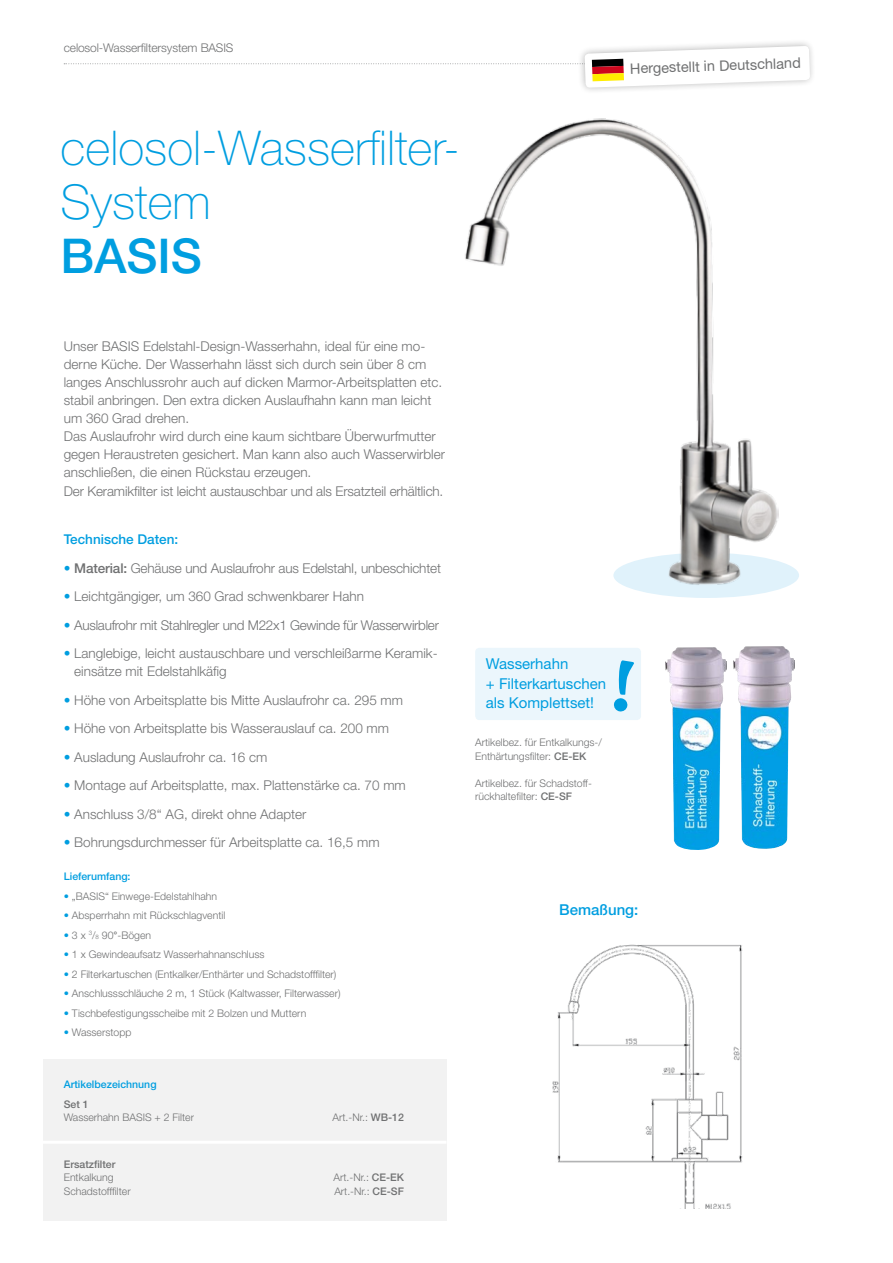
<style>
.page{position:relative;width:893px;height:1263px;background:#fff}
.page>*{position:absolute;margin:0;border:0;box-sizing:border-box;transform-origin:0 0}
.t1{font:100 48px/54px "Helvetica Neue LT";color:#009ee0}
.t2{font:500 48px "Helvetica Neue LT";color:#009ee0}
.t3{font:15px/19.5px "Helvetica Neue LT";color:#009ee0}
.t4{font:500 15px "Helvetica Neue LT";color:#009ee0}
.t5{font:14.55px "Helvetica Neue LT";color:#707172}
.t6{font:300 13.5px/18px "Helvetica Neue LT";color:#707172}
.t7{font:300 13.5px "Helvetica Neue LT";letter-spacing:-.02em;color:#707172}
.t8{font:500 13.5px "Helvetica Neue LT";color:#009ee0}
.t9{font:300 12px "Helvetica Neue LT";letter-spacing:-.01em;color:#707172}
.t10{font:300 10.5px/13.5px "Helvetica Neue LT";color:#707172}
.t11{font:500 10.5px "Helvetica Neue LT";color:#009ee0}
.t12{font:500 10.5px "Helvetica Neue LT";color:#707172}
.s1{color:#009ee0}
.s2{font-weight:500}
.s3{font-size:6.15px}
.s4{font-family:"Museo Sans 300";font-weight:400}
</style>
<div class="page">
<svg style="left:64px;top:42px;width:749px;height:49px"></svg>
<div style="left:613px;top:553px;width:186px;height:45px;background:#e0f2fb;border-radius:50%"></div>
<img style="left:465px;top:118px;width:315px;height:471px">
<img style="left:552px;top:944px;width:191px;height:264px">
<img style="left:665px;top:647px;width:62px;height:203px">
<img style="left:733px;top:646px;width:62px;height:203px">
<div style="left:475px;top:648px;width:166px;height:72px;background:#ebf6fc;border-radius:4px"></div>
<div style="left:43px;top:1059px;width:403px;height:161px;background:#f2f2f2"></div>
<hr style="left:43px;top:1141px;width:403px;height:3px;background:#fff">
<p class="t9" style="left:64px;top:40px;width:171px">celosol-Wasserfiltersystem BASIS</p>
<h1 class="t1" style="left:61px;top:121px;width:401px">celosol-Wasserfilter-<br>System</h1>
<h1 class="t2" style="left:61px;top:228px;width:143px">BASIS</h1>
<p class="t5" style="left:630px;top:60px;width:172px;rotate:-2deg">Hergestellt in Deutschland</p>
<p class="t6" style="left:64px;top:337px;width:383px">Unser BASIS Edelstahl-Design-Wasserhahn, ideal für eine mo&shy;derne Küche. Der Wasserhahn lässt sich durch sein über 8 cm langes Anschlussrohr auch auf dicken Marmor-Arbeitsplatten etc. stabil anbringen. Den extra dicken Auslaufhahn kann man leicht um 360 Grad drehen.<br>Das Auslaufrohr wird durch eine kaum sichtbare Überwurfmutter gegen Heraustreten gesichert. Man kann also auch Wasserwirbler anschließen, die einen Rückstau erzeugen.</p>
<p class="t6" style="left:64px;top:482px;width:381px">Der Keramikfilter ist leicht austauschbar und als Ersatzteil erhältlich.</p>
<p class="t8" style="left:64px;top:531px;width:116px">Technische Daten:</p>
<p class="t6" style="left:64px;top:559px;width:379px"><span class="s1">•</span> <span class="s2">Material:</span> Gehäuse und Auslaufrohr aus Edelstahl, unbeschichtet</p>
<p class="t6" style="left:64px;top:587px;width:302px"><span class="s1">•</span> Leichtgängiger, um 360 Grad schwenkbarer Hahn</p>
<p class="t7" style="left:64px;top:617px;width:377px"><span class="s1">•</span> Auslaufrohr mit Stahlregler und M22x1 Gewinde für Wasserwirbler</p>
<p class="t6" style="left:74px;top:644px;width:365px;text-indent:-11px"><span class="s1">•</span> Langlebige, leicht austauschbare und verschleißarme Keramik&shy;einsätze mit Edelstahlkäfig</p>
<p class="t6" style="left:64px;top:691px;width:341px"><span class="s1">•</span> Höhe von Arbeitsplatte bis Mitte Auslaufrohr ca. 295 mm</p>
<p class="t6" style="left:64px;top:719px;width:327px"><span class="s1">•</span> Höhe von Arbeitsplatte bis Wasserauslauf ca. 200 mm</p>
<p class="t6" style="left:64px;top:748px;width:205px"><span class="s1">•</span> Ausladung Auslaufrohr ca. 16 cm</p>
<p class="t6" style="left:64px;top:776px;width:344px"><span class="s1">•</span> Montage auf Arbeitsplatte, max. Plattenstärke ca. 70 mm</p>
<p class="t6" style="left:64px;top:805px;width:244px"><span class="s1">•</span> Anschluss 3/8“ AG, direkt ohne Adapter</p>
<p class="t6" style="left:64px;top:833px;width:317px"><span class="s1">•</span> Bohrungsdurchmesser für Arbeitsplatte ca. 16,5 mm</p>
<p class="t11" style="left:64px;top:870px;width:68px">Lieferumfang:</p>
<p class="t10" style="left:64px;top:889px;width:155px"><span class="s1">•</span> „BASIS“ Einwege-Edelstahlhahn</p>
<p class="t10" style="left:64px;top:909px;width:163px"><span class="s1">•</span> Absperrhahn mit Rückschlagventil</p>
<p class="t10" style="left:64px;top:928px;width:89px"><span class="s1">•</span> 3 x <sup>3</sup>/<span class="s3">8</span> 90<span class="s4">°</span>-Bögen</p>
<p class="t10" style="left:64px;top:948px;width:202px"><span class="s1">•</span> 1 x Gewindeaufsatz Wasserhahnanschluss</p>
<p class="t10" style="left:64px;top:967px;width:274px"><span class="s1">•</span> 2 Filterkartuschen (Entkalker/Enthärter und Schadstofffilter)</p>
<p class="t10" style="left:64px;top:987px;width:278px"><span class="s1">•</span> Anschlussschläuche 2 m, 1 Stück (Kaltwasser, Filterwasser)</p>
<p class="t10" style="left:64px;top:1006px;width:244px"><span class="s1">•</span> Tischbefestigungsscheibe mit 2 Bolzen und Muttern</p>
<p class="t10" style="left:64px;top:1026px;width:69px"><span class="s1">•</span> Wasserstopp</p>
<p class="t11" style="left:64px;top:1078px;width:94px">Artikelbezeichnung</p>
<p class="t12" style="left:64px;top:1098px;width:26px">Set 1</p>
<p class="t10" style="left:64px;top:1110px;width:132px">Wasserhahn BASIS + 2 Filter</p>
<p class="t10" style="left:333px;top:1110px;width:73px">Art.-Nr.: <span class="s2">WB-12</span></p>
<p class="t12" style="left:64px;top:1158px;width:53px">Ersatzfilter</p>
<p class="t10" style="left:64px;top:1170px;width:51px">Entkalkung</p>
<p class="t10" style="left:334px;top:1170px;width:72px">Art.-Nr.: <span class="s2">CE-EK</span></p>
<p class="t10" style="left:64px;top:1184px;width:68px">Schadstofffilter</p>
<p class="t10" style="left:334px;top:1184px;width:71px">Art.-Nr.: <span class="s2">CE-SF</span></p>
<p class="t3" style="left:486px;top:654px;width:122px">Wasserhahn<br>+ Filterkartuschen als Komplettset!</p>
<p class="t10" style="left:475px;top:735px;width:128px">Artikelbez. für Entkalkungs-/<br>Enthärtungsfilter: <span class="s2">CE-EK</span></p>
<p class="t10" style="left:475px;top:776px;width:118px">Artikelbez. für Schadstoff&shy;rückhaltefilter: <span class="s2">CE-SF</span></p>
<p class="t4" style="left:559px;top:901px;width:81px">Bemaßung:</p>
</div>
